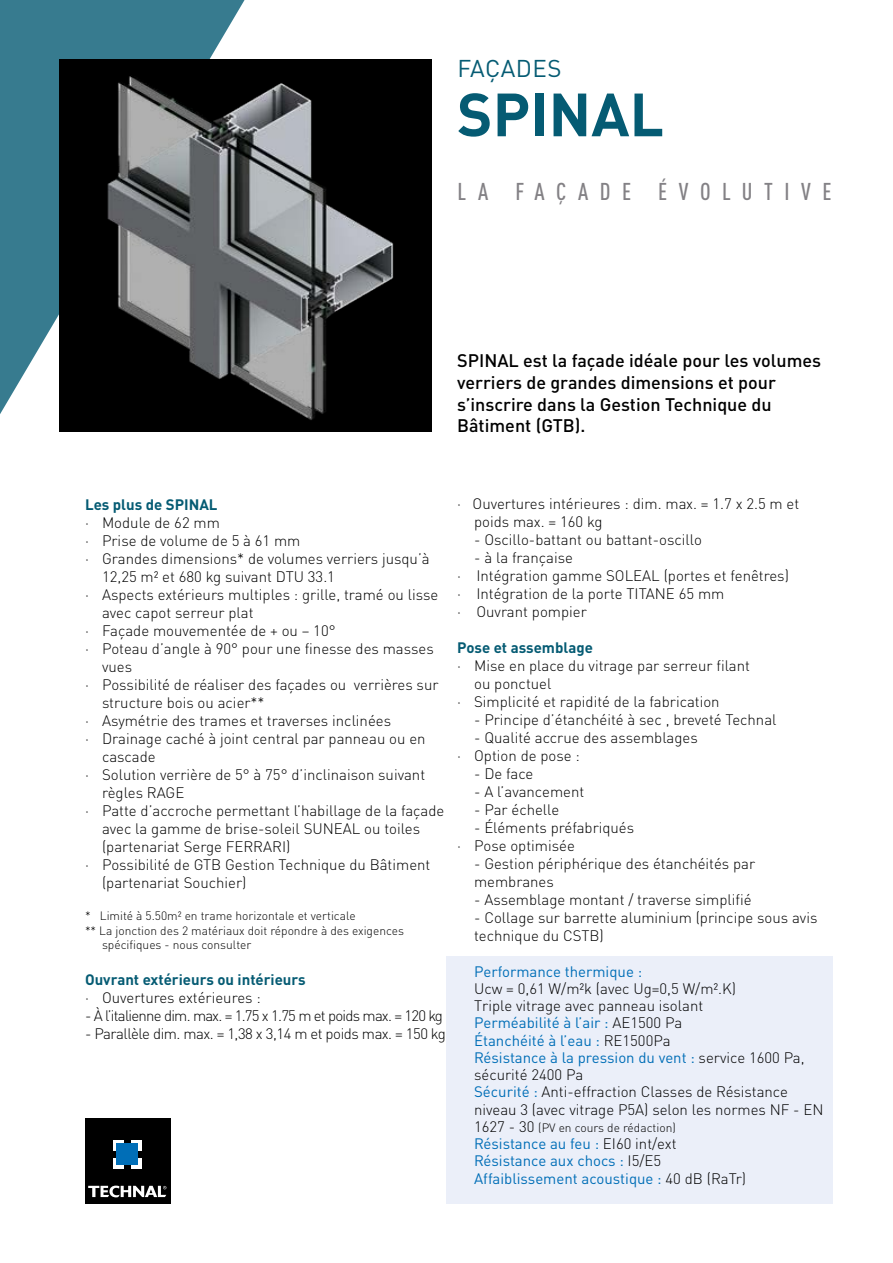
<style>
.page{position:relative;width:893px;height:1263px;background:#fff}
.page>*{position:absolute;margin:0;border:0;box-sizing:border-box;transform-origin:0 0}
.t1{font:700 60px "DIN Pro";color:#055b73}
.t2{font:500 condensed 24px "DIN Pro";letter-spacing:.48em;color:#838185}
.t3{font:24px "DIN Pro";letter-spacing:.015em;color:#055b73}
.t4{font:500 18px/21.6px "DIN Pro";color:#000}
.t5{font:300 15px/18px "DIN Pro";color:#000}
.t6{font:15px/17.2px "DIN Pro";color:#006eb7}
.t7{font:700 15px "DIN Pro";color:#055b73}
.t8{font:300 15px "DIN Pro";letter-spacing:-.05em;color:#000}
.t9{font:300 15px "DIN Pro";letter-spacing:-.03em;color:#000}
.t10{font:300 12px "DIN Pro";color:#000}
.s1{font-weight:400;color:#006eb7}
.s2{font-size:15px}
.s3{font-weight:300;color:#000}
</style>
<div class="page">
<div style="left:446px;top:955px;width:387px;height:248px;background:#ebeff9"></div>
<svg style="left:0;top:0;width:252px;height:432px;background:#528c9d"></svg>
<div style="left:86px;top:1118px;width:85px;height:85px;background:#000"></div>
<svg style="left:113px;top:1140px;width:11px;height:10px"></svg>
<div style="left:131px;top:1140px;width:11px;height:10px;background:#fff"></div>
<svg style="left:113px;top:1158px;width:11px;height:10px"></svg>
<div style="left:131px;top:1158px;width:11px;height:10px;background:#fff"></div>
<div style="left:117px;top:1143px;width:21px;height:22px;background:#006eb7"></div>
<svg style="left:88px;top:1185px;width:78px;height:12px"></svg>
<div style="left:60px;top:60px;width:372px;height:372px;background:#000"></div>
<img style="left:107px;top:76px;width:287px;height:344px">
<h2 class="t3" style="left:457px;top:49px;width:106px">FAÇADES</h2>
<h1 class="t1" style="left:457px;top:65px;width:208px">SPINAL</h1>
<h2 class="t2" style="left:457px;top:174px;width:376px">LA FAÇADE ÉVOLUTIVE</h2>
<p class="t4" style="left:457px;top:348px;width:366px">SPINAL est la façade idéale pour les volumes verriers de grandes dimensions et pour s’inscrire dans la Gestion Technique du Bâtiment (GTB).</p>
<p class="t7" style="left:85px;top:492px;width:134px">Les plus de SPINAL</p>
<p class="t5" style="left:85px;top:512px;width:136px">· Module de 62 mm</p>
<p class="t5" style="left:85px;top:530px;width:217px">· Prise de volume de 5 à 61 mm</p>
<p class="t5" style="left:85px;top:548px;width:346px">· Grandes dimensions* de volumes verriers jusqu’à</p>
<p class="t5" style="left:102px;top:566px;width:234px">12,25 m² et 680 kg suivant DTU 33.1</p>
<p class="t5" style="left:85px;top:584px;width:355px">· Aspects extérieurs multiples : grille, tramé ou lisse</p>
<p class="t5" style="left:102px;top:602px;width:153px">avec capot serreur plat</p>
<p class="t5" style="left:85px;top:620px;width:252px">· Façade mouvementée de + ou – 10°</p>
<p class="t5" style="left:85px;top:638px;width:350px">· Poteau d’angle à 90° pour une finesse des masses</p>
<p class="t5" style="left:102px;top:656px;width:32px">vues</p>
<p class="t5" style="left:85px;top:674px;width:355px">· Possibilité de réaliser des façades ou verrières sur</p>
<p class="t5" style="left:102px;top:692px;width:164px">structure bois ou acier**</p>
<p class="t5" style="left:85px;top:710px;width:308px">· Asymétrie des trames et traverses inclinées</p>
<p class="t5" style="left:85px;top:728px;width:342px">· Drainage caché à joint central par panneau ou en</p>
<p class="t5" style="left:102px;top:746px;width:55px">cascade</p>
<p class="t5" style="left:85px;top:764px;width:342px">· Solution verrière de 5° à 75° d’inclinaison suivant</p>
<p class="t5" style="left:102px;top:782px;width:84px">règles RAGE</p>
<p class="t5" style="left:85px;top:800px;width:361px">· Patte d’accroche permettant l’habillage de la façade</p>
<p class="t5" style="left:102px;top:818px;width:320px">avec la gamme de brise-soleil SUNEAL ou toiles</p>
<p class="t5" style="left:102px;top:836px;width:190px">(partenariat Serge FERRARI)</p>
<p class="t5" style="left:85px;top:854px;width:347px">· Possibilité de GTB Gestion Technique du Bâtiment</p>
<p class="t5" style="left:102px;top:872px;width:146px">(partenariat Souchier)</p>
<p class="t10" style="left:85px;top:907px;width:272px">* Limité à 5.50m² en trame horizontale et verticale</p>
<p class="t10" style="left:85px;top:921px;width:320px">** La jonction des 2 matériaux doit répondre à des exigences</p>
<p class="t10" style="left:102px;top:935px;width:151px">spécifiques - nous consulter</p>
<p class="t7" style="left:85px;top:967px;width:222px">Ouvrant extérieurs ou intérieurs</p>
<p class="t5" style="left:85px;top:987px;width:177px">· Ouvertures extérieures :</p>
<p class="t8" style="left:85px;top:1004px;width:359px">- À l’italienne dim. max. = 1.75 x 1.75 m et poids max. = 120 kg</p>
<p class="t9" style="left:85px;top:1022px;width:362px">- Parallèle dim. max. = 1,38 x 3,14 m et poids max. = 150 kg</p>
<p class="t5" style="left:474px;top:494px;width:327px;text-indent:-17px">· Ouvertures intérieures : dim. max. = 1.7 x 2.5 m et poids max. = 160 kg</p>
<p class="t5" style="left:474px;top:530px;width:229px">- Oscillo-battant ou battant-oscillo</p>
<p class="t5" style="left:457px;top:548px;width:333px;text-indent:17px">- à la française<br>· Intégration gamme SOLEAL (portes et fenêtres) · Intégration de la porte TITANE 65 mm<br>· Ouvrant pompier</p>
<p class="t7" style="left:457px;top:635px;width:137px">Pose et assemblage</p>
<p class="t5" style="left:457px;top:656px;width:294px">· Mise en place du vitrage par serreur filant</p>
<p class="t5" style="left:474px;top:674px;width:79px">ou ponctuel</p>
<p class="t5" style="left:457px;top:692px;width:264px">· Simplicité et rapidité de la fabrication</p>
<p class="t5" style="left:474px;top:710px;width:304px">- Principe d’étanchéité à sec , breveté Technal</p>
<p class="t5" style="left:457px;top:728px;width:242px;text-indent:17px">- Qualité accrue des assemblages · Option de pose :</p>
<p class="t5" style="left:474px;top:764px;width:61px">- De face</p>
<p class="t5" style="left:474px;top:782px;width:112px">- A l’avancement</p>
<p class="t5" style="left:474px;top:800px;width:87px">- Par échelle</p>
<p class="t5" style="left:457px;top:818px;width:179px;text-indent:17px">- Éléments préfabriqués · Pose optimisée</p>
<p class="t5" style="left:474px;top:854px;width:283px">- Gestion périphérique des étanchéités par membranes</p>
<p class="t5" style="left:474px;top:890px;width:279px">- Assemblage montant / traverse simplifié</p>
<p class="t5" style="left:474px;top:908px;width:345px">- Collage sur barrette aluminium (principe sous avis technique du CSTB)</p>
<p class="t6" style="left:474px;top:961px;width:170px">Performance thermique :</p>
<p class="t5" style="left:474px;top:978px;width:351px;line-height:17.2px">Ucw = 0,61 W/m²k (avec Ug=0,5 W/m².K)<br>Triple vitrage avec panneau isolant<br><span class="s1">Perméabilité à l’air :</span> AE1500 Pa<br><span class="s1">Étanchéité à l’eau :</span> RE1500Pa<br><span class="s1">Résistance à la pression du vent :</span> service 1600 Pa, sécurité 2400 Pa<br><span class="s1">Sécurité :</span> Anti-effraction Classes de Résistance niveau 3 (avec vitrage P5A) selon les normes NF - EN</p>
<p class="t10" style="left:474px;top:1118px;width:203px"><span class="s2">1627 - 30</span> (PV en cours de rédaction)</p>
<p class="t6" style="left:474px;top:1133px;width:274px">Résistance au feu : <span class="s3">EI60 int/ext<br></span>Résistance aux chocs : <span class="s3">I5/E5<br></span>Affaiblissement acoustique : <span class="s3">40 dB (RaTr)</span></p>
</div>
